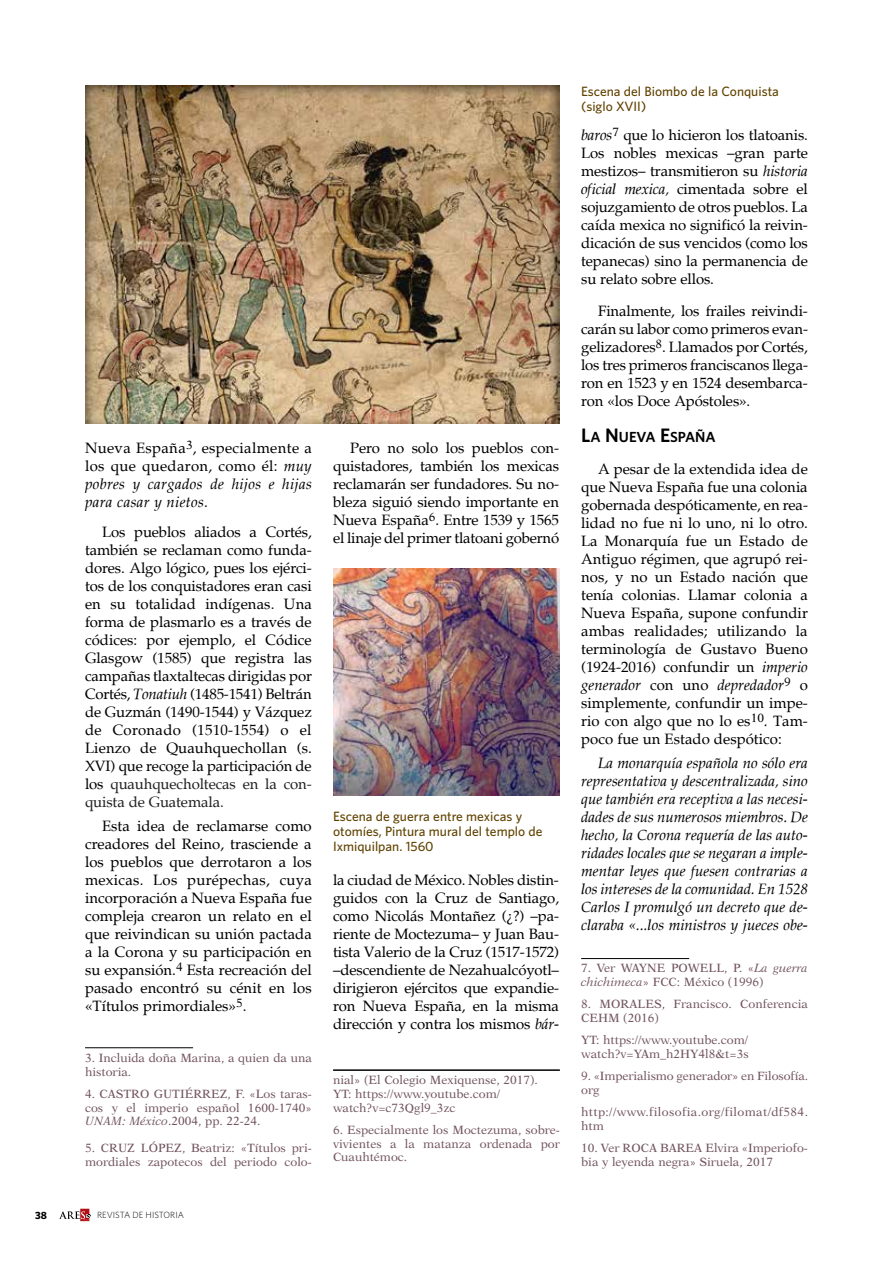
<style>
.page{position:relative;width:893px;height:1263px;background:#fff}
.page>*{position:absolute;margin:0;border:0;box-sizing:border-box;transform-origin:0 0}
.t1{font:15px/18px "Palatia";letter-spacing:-.01em;color:#000;text-align:justify}
.t2{font:italic 15px/18px "Palatia";color:#000;text-align:justify}
.t3{font:600 14.7px "Whitney";color:#000}
.t4{font:500 13.5px/15px "Whitney";color:#614300}
.t5{font:12px/13.5px "New Aster";color:#71535c}
.t6{font:12px/13.5px "New Aster";letter-spacing:.03em;color:#71535c}
.t7{font:700 10.5px "Whitney";color:#000}
.t8{font:300 9px "Whitney";color:#000}
.s1{font-style:italic}
.s2{color:#222}
.s3{font-size:19.5px}
</style>
<div class="page">
<svg style="left:59px;top:1209px;width:32px;height:12px"></svg>
<hr style="left:85px;top:1047px;width:108px;height:1px;background:#000">
<hr style="left:333px;top:1069px;width:227px;height:2px;background:#000">
<hr style="left:581px;top:958px;width:108px;height:1px;background:#000">
<img style="left:85px;top:85px;width:475px;height:338px">
<img style="left:333px;top:569px;width:227px;height:226px">
<p class="t1" style="left:85px;top:439px;width:228px">Nueva España<sup>3</sup>, especialmente a los que quedaron, como él: <span class="s1">muy pobres y cargados de hijos e hijas para casar y nietos</span>.</p>
<p class="t1" style="left:85px;top:523px;width:228px;text-indent:17px">Los pueblos aliados a Cortés, también se reclaman como funda&shy;dores. Algo lógico, pues los ejérci&shy;tos de los conquistadores eran casi en su totalidad indígenas. Una forma de plasmarlo es a través de códices: por ejemplo, el Códice Glasgow (1585) que registra las campañas tlaxtaltecas dirigidas por Cortés, <span class="s1">Tonatiuh</span> (1485-1541) Beltrán de Guzmán (1490-1544) y Vázquez de Coronado (1510-1554) o el Lienzo de Quauhquechollan (s.<br>XVI) que recoge la participación de los <span class="s2">quauhquecholtecas en la con&shy;quista de Guatemala.</span></p>
<p class="t1" style="left:85px;top:817px;width:228px;text-indent:17px">Esta idea de reclamarse como creadores del Reino, trasciende a los pueblos que derrotaron a los mexicas. Los purépechas, cuya incorporación a Nueva España fue compleja crearon un relato en el que reivindican su unión pactada a la Corona y su participación en su expansión.<sup>4</sup> Esta recreación del pasado encontró su cénit en los «Títulos primordiales»<sup>5</sup>.</p>
<p class="t5" style="left:85px;top:1051px;width:228px">3. Incluida doña Marina, a quien da una historia.</p>
<p class="t5" style="left:85px;top:1087px;width:228px;text-align:justify">4. CASTRO GUTIÉRREZ, F. «Los taras&shy;cos y el imperio español 1600-1740» <span class="s1">UNAM: México</span>.2004, pp. 22-24.</p>
<p class="t5" style="left:85px;top:1141px;width:228px">5. CRUZ LÓPEZ, Beatriz: «Títulos pri&shy;mordiales zapotecos del periodo colo-</p>
<p class="t7" style="left:35px;top:1209px;width:13px">38</p>
<p class="t8" style="left:97px;top:1210px;width:88px">REVISTA DE HISTORIA</p>
<p class="t1" style="left:333px;top:439px;width:228px;text-indent:17px">Pero no solo los pueblos con&shy;quistadores, también los mexicas reclamarán ser fundadores. Su no&shy;bleza siguió siendo importante en Nueva España<sup>6</sup>. Entre 1539 y 1565 el linaje del primer tlatoani gobernó</p>
<p class="t4" style="left:333px;top:808px;width:211px">Escena de guerra entre mexicas y otomíes, Pintura mural del templo de<br>Ixmiquilpan. 1560</p>
<p class="t1" style="left:333px;top:871px;width:227px">la ciudad de México. Nobles distin&shy;guidos con la Cruz de Santiago, como Nicolás Montañez (¿?) –pa&shy;riente de Moctezuma– y Juan Bau&shy;tista Valerio de la Cruz (1517-1572) –descendiente de Nezahualcóyotl– dirigieron ejércitos que expandie&shy;ron Nueva España, en la misma dirección y contra los mismos <span class="s1">bár-</span></p>
<p class="t5" style="left:333px;top:1072px;width:206px;line-height:14px">nial» (El Colegio Mexiquense, 2017).<br>YT: https://www.youtube.com/ watch?v=c73Qgl9_3zc</p>
<p class="t5" style="left:333px;top:1123px;width:228px;text-align:justify">6. Especialmente los Moctezuma, sobre&shy;vivientes a la matanza ordenada por Cuauhtémoc.</p>
<p class="t4" style="left:581px;top:83px;width:199px">Escena del Biombo de la Conquista (siglo XVII)</p>
<p class="t1" style="left:581px;top:126px;width:228px"><span class="s1">baros</span><sup>7</sup> que lo hicieron los tlatoanis.<br>Los nobles mexicas –gran parte mestizos– transmitieron su <span class="s1">historia oficial mexica,</span> cimentada sobre el sojuzgamiento de otros pueblos. La caída mexica no significó la reivin&shy;dicación de sus vencidos (como los tepanecas) sino la permanencia de su relato sobre ellos.</p>
<p class="t1" style="left:581px;top:302px;width:228px;text-indent:17px">Finalmente, los frailes reivindi&shy;carán su labor como primeros evan&shy;gelizadores<sup>8</sup>. Llamados por Cortés, los tres primeros franciscanos llega&shy;ron en 1523 y en 1524 desembarca&shy;ron «los Doce Apóstoles».</p>
<p class="t3" style="left:581px;top:428px;width:136px"><span class="s3">L</span>A <span class="s3">N</span> UEVA <span class="s3">E</span>SPAÑA</p>
<p class="t1" style="left:581px;top:460px;width:228px;text-indent:17px">A pesar de la extendida idea de que Nueva España fue una colonia gobernada despóticamente, en rea&shy;lidad no fue ni lo uno, ni lo otro.<br>La Monarquía fue un Estado de Antiguo régimen, que agrupó rei&shy;nos, y no un Estado nación que tenía colonias. Llamar colonia a Nueva España, supone confundir ambas realidades; utilizando la terminología de Gustavo Bueno (1924-2016) confundir un <span class="s1">imperio generador</span> con uno <span class="s1">depredador</span><sup>9</sup> o simplemente, confundir un impe&shy;rio con algo que no lo es<sup>10</sup><span class="s1">.</span> Tam&shy;poco fue un Estado despótico:</p>
<p class="t2" style="left:581px;top:753px;width:228px;text-indent:17px">La monarquía española no sólo era representativa y descentralizada, sino que también era receptiva a las necesi&shy;dades de sus numerosos miembros. De hecho, la Corona requería de las auto&shy;ridades locales que se negaran a imple&shy;mentar leyes que fuesen contrarias a los intereses de la comunidad. En 1528<br>Carlos I promulgó un decreto que de&shy;claraba «...los ministros y jueces obe-</p>
<p class="t5" style="left:581px;top:961px;width:228px">7. Ver WAYNE POWELL, P. «<span class="s1">La guerra chichimeca</span>» FCC: México (1996)</p>
<p class="t5" style="left:581px;top:997px;width:228px">8. MORALES, Francisco. Conferencia<br>CEHM (2016)</p>
<p class="t5" style="left:581px;top:1033px;width:169px">YT: https://www.youtube.com/ watch?v=YAm_h2HY4l8&amp;t=3s</p>
<p class="t5" style="left:581px;top:1069px;width:228px">9. «Imperialismo generador» en Filosofía. org</p>
<p class="t6" style="left:581px;top:1105px;width:228px">http://www.filosofia.org/filomat/df584. htm</p>
<p class="t5" style="left:581px;top:1141px;width:228px">10. Ver ROCA BAREA Elvira «Imperiofo&shy;bia y leyenda negra» Siruela, 2017</p>
</div>
